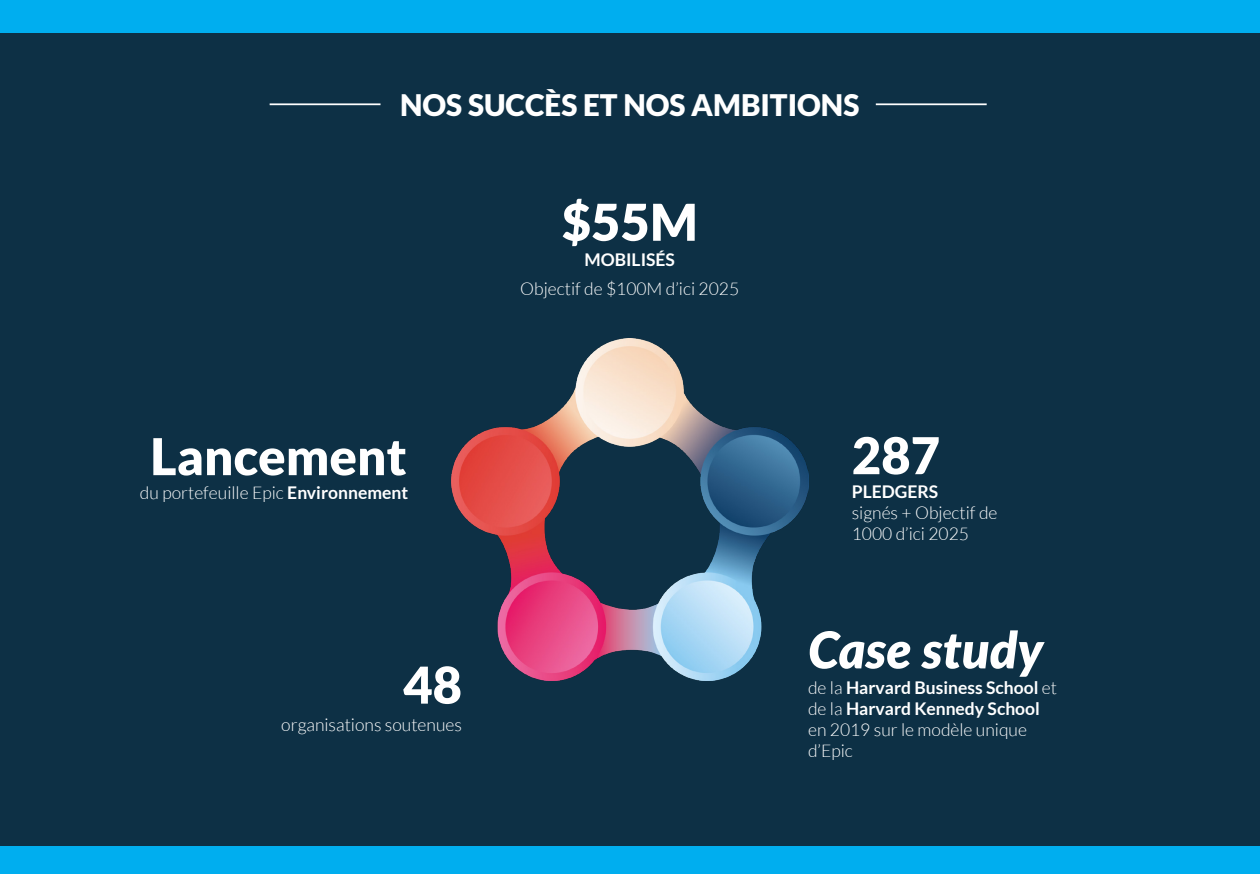
<style>
.page{position:relative;width:1260px;height:874px;background:#fff}
.page>*{position:absolute;margin:0;border:0;box-sizing:border-box;transform-origin:0 0}
.t1{font:900 50.75px "Lato";color:#fff}
.t2{font:italic 900 50.75px "Lato";color:#fff}
.t3{font:900 29.57px "Lato";color:#fff}
.t4{font:300 17.5px/21px "Lato";color:#fff}
.t5{font:700 17.5px/21px "Lato";color:#fff}
.s1{font-weight:700}
.s2{font-weight:300}
</style>
<div class="page">
<div style="left:0;top:0;width:1260px;height:873px;background:#0d3045"></div>
<div style="left:0;top:0;width:1260px;height:32px;background:#00aeef"></div>
<div style="left:0;top:845px;width:1260px;height:28px;background:#00aeef"></div>
<img style="left:451px;top:338px;width:357px;height:342px">
<hr style="left:270px;top:103px;width:111px;height:2px;background:#fff">
<hr style="left:876px;top:103px;width:111px;height:2px;background:#fff">
<p class="t3" style="left:400px;top:88px;width:461px">NOS SUCCÈS ET NOS AMBITIONS</p>
<p class="t1" style="left:562px;top:192px;width:137px">$55M</p>
<p class="t1" style="left:150px;top:426px;width:258px">Lancement</p>
<p class="t4" style="left:140px;top:482px;width:270px">du portefeuille Epic <span class="s1">Environnement</span></p>
<p class="t5" style="left:585px;top:248px;width:92px">MOBILISÉS</p>
<p class="t4" style="left:520px;top:278px;width:220px">Objectif de $100M d’ici 2025</p>
<p class="t1" style="left:403px;top:655px;width:60px">48</p>
<p class="t4" style="left:281px;top:714px;width:182px">organisations soutenues</p>
<p class="t1" style="left:852px;top:425px;width:90px">287</p>
<p class="t4" style="left:852px;top:481px;width:147px"><span class="s1">PLEDGERS<br></span>signés + Objectif de<br>1000 d’ici 2025</p>
<p class="t2" style="left:808px;top:611px;width:237px">Case study</p>
<p class="t5" style="left:808px;top:676px;width:251px"><span class="s2">de la</span> Harvard Business School <span class="s2">et de la</span> Harvard Kennedy School <span class="s2">en 2019 sur le modèle unique d’Epic</span></p>
</div>
